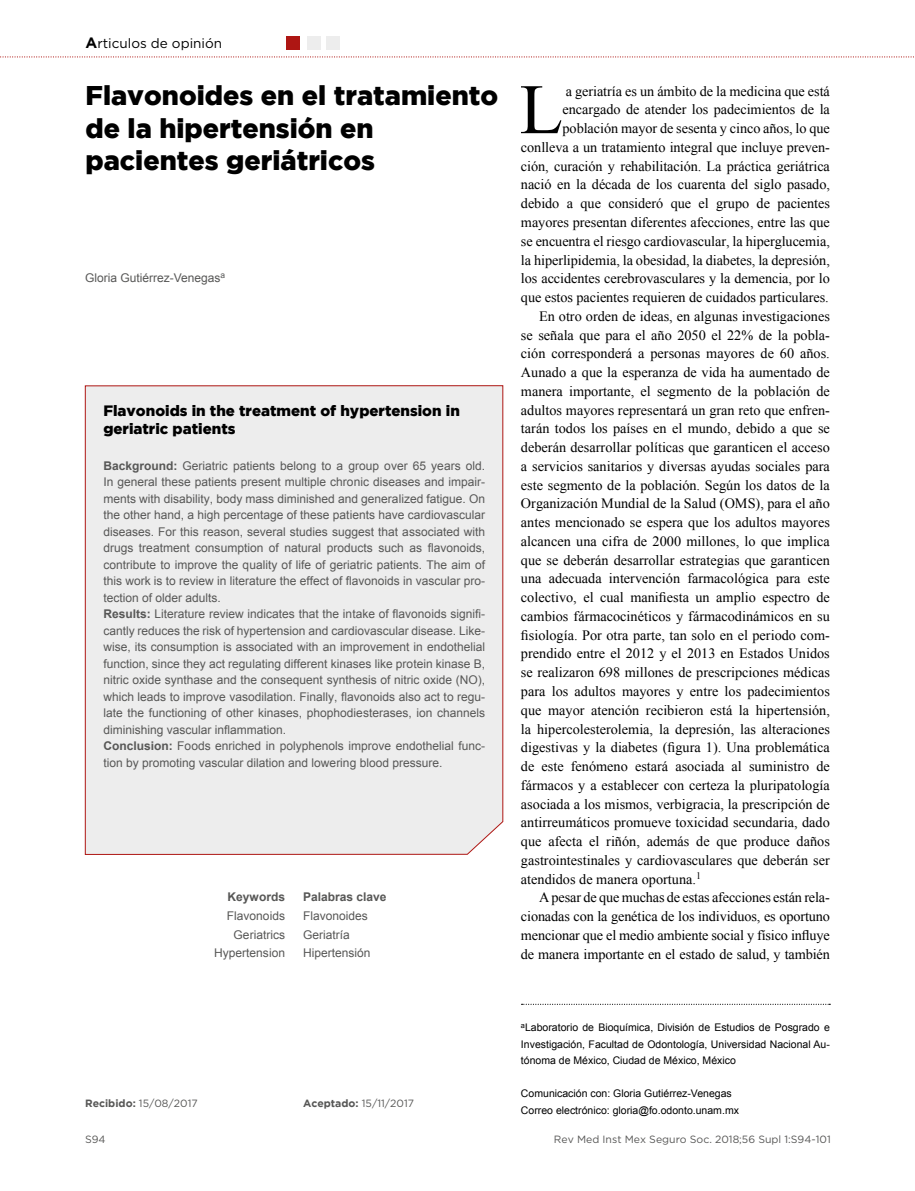
<style>
.page{position:relative;width:915px;height:1191px;background:#fff}
.page>*{position:absolute;margin:0;border:0;box-sizing:border-box;transform-origin:0 0}
.t1{font:70.95px "Times New Roman";color:#000}
.t2{font:900 27px/32.4px "Gotham";color:#000}
.t3{font:900 15px/18px "Gotham";color:#000}
.t4{font:14.25px "Times New Roman";color:#000}
.t5{font:13.5px "Gotham";color:#000}
.t6{font:12px/16.5px "Arial";color:#575756}
.t7{font:700 12px "Arial";color:#575756}
.t8{font:10.5px/16.5px "Arial";color:#000;text-align:justify}
.t9{font:10.5px "Gotham";color:#575756}
.s1{font-weight:700;font-size:15px}
.s2{font-weight:700}
</style>
<div class="page">
<div style="left:84px;top:385px;width:419px;height:470px;background:#ededed"></div>
<svg style="left:0;top:56px;width:914px;height:1px"></svg>
<div style="left:306px;top:36px;width:14px;height:14px;background:#ededed"></div>
<div style="left:286px;top:36px;width:13px;height:14px;background:#ae1613"></div>
<div style="left:326px;top:36px;width:14px;height:14px;background:#ededed"></div>
<svg style="left:521px;top:1003px;width:309px;height:1px"></svg>
<p class="t5" style="left:85px;top:35px;width:138px"><span class="s1">A</span>rticulos de opinión</p>
<h2 class="t2" style="left:85px;top:79px;width:414px">Flavonoides en el tratamiento de la hipertensión en pacientes geriátricos</h2>
<p class="t6" style="left:85px;top:270px;width:142px">Gloria Gutiérrez-Venegas<sup>a</sup></p>
<p class="t3" style="left:103px;top:401px;width:358px">Flavonoids in the treatment of hypertension in geriatric patients</p>
<p class="t6" style="left:103px;top:457px;width:383px"><span class="s2">Background:</span> Geriatric patients belong to a group over 65 years old.<br>In general these patients present multiple chronic diseases and impair&shy;ments with disability, body mass diminished and generalized fatigue. On the other hand, a high percentage of these patients have cardiovascular diseases. For this reason, several studies suggest that associated with drugs treatment consumption of natural products such as flavonoids, contribute to improve the quality of life of geriatric patients. The aim of this work is to review in literature the effect of flavonoids in vascular pro&shy;tection of older adults.<br><span class="s2">Results:</span> Literature review indicates that the intake of flavonoids signifi&shy;cantly reduces the risk of hypertension and cardiovascular disease. Like&shy;wise, its consumption is associated with an improvement in endothelial function, since they act regulating different kinases like protein kinase B, nitric oxide synthase and the consequent synthesis of nitric oxide (NO), which leads to improve vasodilation. Finally, flavonoids also act to regu&shy;late the functioning of other kinases, phophodiesterases, ion channels diminishing vascular inflammation.<br><span class="s2">Conclusion:</span> Foods enriched in polyphenols improve endothelial func&shy;tion by promoting vascular dilation and lowering blood pressure.</p>
<p class="t7" style="left:227px;top:889px;width:59px">Keywords</p>
<p class="t6" style="left:214px;top:906px;width:72px;line-height:18.8px;text-align:right">Flavonoids<br>Geriatrics<br>Hypertension</p>
<p class="t7" style="left:303px;top:889px;width:85px">Palabras clave</p>
<p class="t6" style="left:303px;top:906px;width:69px;line-height:18.8px">Flavonoides<br>Geriatría<br>Hipertensión</p>
<h1 class="t1" style="left:519px;top:62px;width:45px">L</h1>
<p class="t4" style="left:565px;top:81px;width:265px">a geriatría es un ámbito de la medicina que está</p>
<p class="t4" style="left:562px;top:100px;width:269px">encargado de atender los padecimientos de la</p>
<p class="t4" style="left:562px;top:119px;width:269px">población mayor de sesenta y cinco años, lo que</p>
<p class="t4" style="left:521px;top:138px;width:310px">conlleva a un tratamiento integral que incluye preven-</p>
<p class="t4" style="left:521px;top:156px;width:310px">ción, curación y rehabilitación. La práctica geriátrica</p>
<p class="t4" style="left:521px;top:175px;width:310px">nació en la década de los cuarenta del siglo pasado,</p>
<p class="t4" style="left:521px;top:194px;width:310px">debido a que consideró que el grupo de pacientes</p>
<p class="t4" style="left:521px;top:213px;width:310px">mayores presentan diferentes afecciones, entre las que</p>
<p class="t4" style="left:521px;top:231px;width:310px">se encuentra el riesgo cardiovascular, la hiperglucemia,</p>
<p class="t4" style="left:521px;top:250px;width:310px">la hiperlipidemia, la obesidad, la diabetes, la depresión,</p>
<p class="t4" style="left:521px;top:269px;width:310px">los accidentes cerebrovasculares y la demencia, por lo</p>
<p class="t4" style="left:521px;top:288px;width:309px">que estos pacientes requieren de cuidados particulares.</p>
<p class="t4" style="left:539px;top:306px;width:292px">En otro orden de ideas, en algunas investigaciones</p>
<p class="t4" style="left:521px;top:325px;width:310px">se señala que para el año 2050 el 22% de la pobla-</p>
<p class="t4" style="left:521px;top:344px;width:310px">ción corresponderá a personas mayores de 60 años.</p>
<p class="t4" style="left:521px;top:363px;width:310px">Aunado a que la esperanza de vida ha aumentado de</p>
<p class="t4" style="left:521px;top:381px;width:310px">manera importante, el segmento de la población de</p>
<p class="t4" style="left:521px;top:400px;width:310px">adultos mayores representará un gran reto que enfren-</p>
<p class="t4" style="left:521px;top:419px;width:310px">tarán todos los países en el mundo, debido a que se</p>
<p class="t4" style="left:521px;top:438px;width:310px">deberán desarrollar políticas que garanticen el acceso</p>
<p class="t4" style="left:521px;top:456px;width:310px">a servicios sanitarios y diversas ayudas sociales para</p>
<p class="t4" style="left:521px;top:475px;width:310px">este segmento de la población. Según los datos de la</p>
<p class="t4" style="left:521px;top:494px;width:310px">Organización Mundial de la Salud (OMS), para el año</p>
<p class="t4" style="left:521px;top:513px;width:310px">antes mencionado se espera que los adultos mayores</p>
<p class="t4" style="left:521px;top:531px;width:310px">alcancen una cifra de 2000 millones, lo que implica</p>
<p class="t4" style="left:521px;top:550px;width:310px">que se deberán desarrollar estrategias que garanticen</p>
<p class="t4" style="left:521px;top:569px;width:310px">una adecuada intervención farmacológica para este</p>
<p class="t4" style="left:521px;top:588px;width:310px">colectivo, el cual manifiesta un amplio espectro de</p>
<p class="t4" style="left:521px;top:606px;width:310px">cambios fármacocinéticos y fármacodinámicos en su</p>
<p class="t4" style="left:521px;top:625px;width:310px">fisiología. Por otra parte, tan solo en el periodo com-</p>
<p class="t4" style="left:521px;top:644px;width:310px">prendido entre el 2012 y el 2013 en Estados Unidos</p>
<p class="t4" style="left:521px;top:663px;width:310px">se realizaron 698 millones de prescripciones médicas</p>
<p class="t4" style="left:521px;top:681px;width:310px">para los adultos mayores y entre los padecimientos</p>
<p class="t4" style="left:521px;top:700px;width:310px">que mayor atención recibieron está la hipertensión,</p>
<p class="t4" style="left:521px;top:719px;width:310px">la hipercolesterolemia, la depresión, las alteraciones</p>
<p class="t4" style="left:521px;top:738px;width:310px">digestivas y la diabetes (figura 1). Una problemática</p>
<p class="t4" style="left:521px;top:756px;width:310px">de este fenómeno estará asociada al suministro de</p>
<p class="t4" style="left:521px;top:775px;width:310px">fármacos y a establecer con certeza la pluripatología</p>
<p class="t4" style="left:521px;top:794px;width:310px">asociada a los mismos, verbigracia, la prescripción de</p>
<p class="t4" style="left:521px;top:813px;width:310px">antirreumáticos promueve toxicidad secundaria, dado</p>
<p class="t4" style="left:521px;top:831px;width:310px">que afecta el riñón, además de que produce daños</p>
<p class="t4" style="left:521px;top:850px;width:310px">gastrointestinales y cardiovasculares que deberán ser</p>
<p class="t4" style="left:521px;top:869px;width:181px">atendidos de manera oportuna.<sup>1</sup></p>
<p class="t4" style="left:539px;top:888px;width:292px">A pesar de que muchas de estas afecciones están rela-</p>
<p class="t4" style="left:521px;top:906px;width:310px">cionadas con la genética de los individuos, es oportuno</p>
<p class="t4" style="left:521px;top:925px;width:310px">mencionar que el medio ambiente social y físico influye</p>
<p class="t4" style="left:521px;top:944px;width:310px">de manera importante en el estado de salud, y también</p>
<p class="t9" style="left:85px;top:1096px;width:114px"><span class="s2">Recibido:</span> 15/08/2017</p>
<p class="t9" style="left:303px;top:1096px;width:112px"><span class="s2">Aceptado:</span> 15/11/2017</p>
<p class="t9" style="left:85px;top:1132px;width:22px">S94</p>
<p class="t8" style="left:521px;top:1019px;width:310px"><sup>a</sup>Laboratorio de Bioquímica, División de Estudios de Posgrado e Investigación, Facultad de Odontología, Universidad Nacional Au&shy;tónoma de México, Ciudad de México, México</p>
<p class="t8" style="left:521px;top:1085px;width:219px">Comunicación con: Gloria Gutiérrez-Venegas<br>Correo electrónico: gloria@fo.odonto.unam.mx</p>
<p class="t9" style="left:553px;top:1132px;width:278px">Rev Med Inst Mex Seguro Soc. 2018;56 Supl 1:S94-101</p>
</div>
